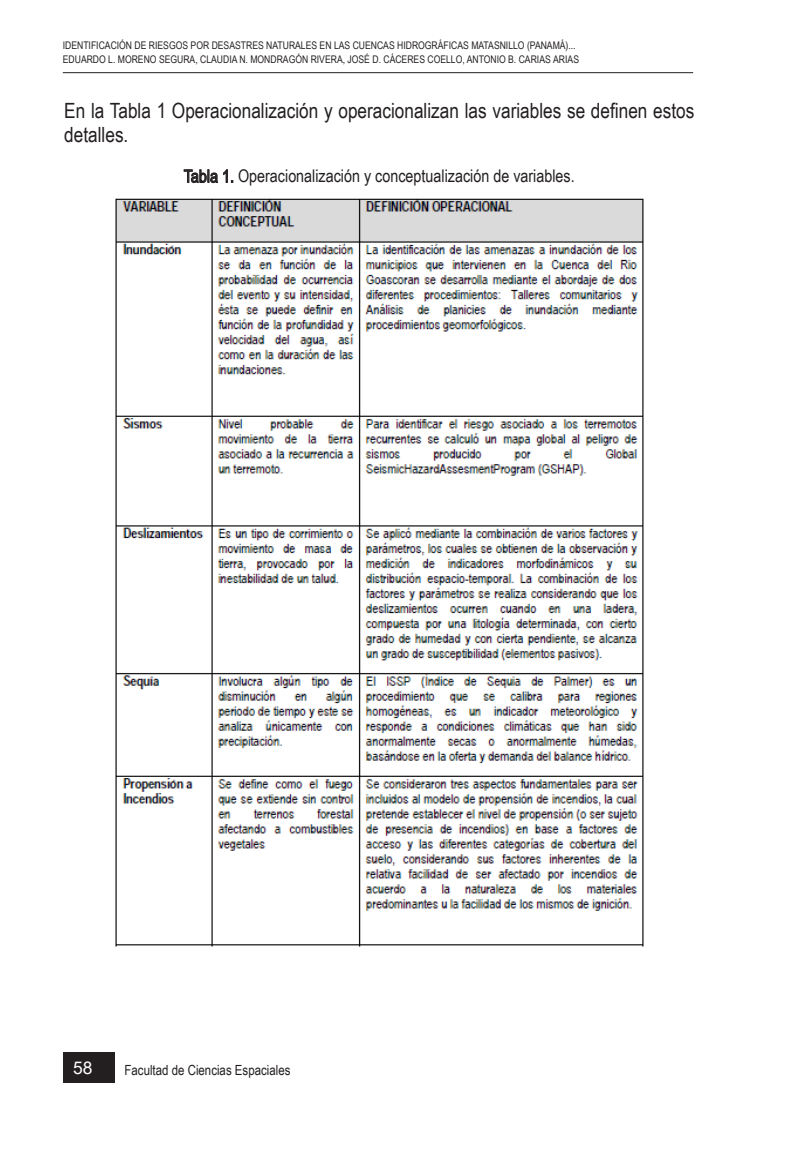
<style>
.page{position:relative;width:794px;height:1161px;background:#fff}
.page>*{position:absolute;margin:0;border:0;box-sizing:border-box;transform-origin:0 0}
.Subtitulo{font:21px/24.2px "Arial Narrow";color:#231f20}
.Subtitulo-2{font:17.5px "Arial Narrow";color:#231f20}
.t1{font:17.5px "Arial";color:#fff}
.t2{font:14px "Arial Narrow";color:#231f20}
.t3{font:10.5px/14px "Arial Narrow";color:#231f20}
</style>
<div class="page">
<div style="left:63px;top:1052px;width:52px;height:30px;background:#231f20"></div>
<hr style="left:63px;top:72px;width:630px;height:1px;background:#231f20">
<svg style="left:184px;top:169px;width:49px;height:14px"></svg>
<img style="left:115px;top:198px;width:529px;height:749px">
<p class="t3" style="left:63px;top:38px;width:518px">IDENTIFICACIÓN DE RIESGOS POR DESASTRES NATURALES EN LAS CUENCAS HIDROGRÁFICAS MATASNILLO (PANAMÁ)...<br>EDUARDO L. MORENO SEGURA, CLAUDIA N. MONDRAGÓN RIVERA, JOSÉ D. CÁCERES COELLO, ANTONIO B. CARIAS ARIAS</p>
<p class="Subtitulo" style="left:64px;top:98px;width:631px">En la Tabla 1 Operacionalización y operacionalizan las variables se definen estos detalles.</p>
<p class="Subtitulo-2" style="left:184px;top:163px;width:392px">Tabla 1. Operacionalización y conceptualización de variables.</p>
<h2 class="t1" style="left:73px;top:1056px;width:21px">58</h2>
<h3 class="t2" style="left:124px;top:1060px;width:167px">Facultad de Ciencias Espaciales</h3>
</div>
